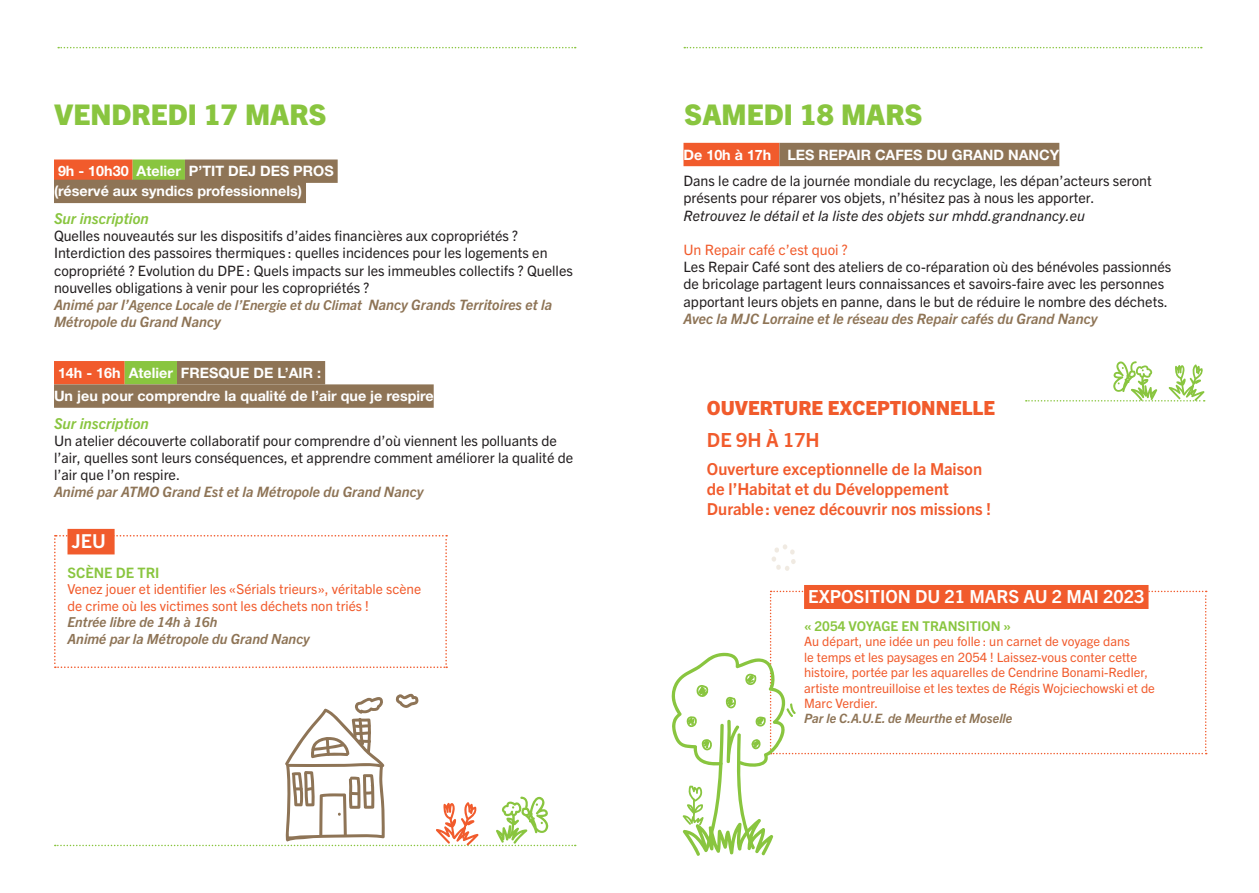
<style>
.page{position:relative;width:1259px;height:893px;background:#fff}
.page>*{position:absolute;margin:0;border:0;box-sizing:border-box;transform-origin:0 0}
.t1{font:800 28.5px "Trade Gothic Next LT Pro";color:#89c53f}
.t2{font:800 19.5px "Trade Gothic Next LT Pro";color:#f15b2c}
.t3{font:700 19.5px "Trade Gothic Next LT Pro";color:#f15b2c}
.t4{font:700 19.2px "Trade Gothic Next LT Pro";color:#fff}
.t5{font:700 18px "Trade Gothic Next LT Pro";color:#fff}
.t6{font:700 16.5px/19.8px "Trade Gothic Next LT Pro";color:#f15b2c}
.t7{font:italic 700 15px "Trade Gothic Next LT Pro";color:#89c53f}
.t8{font:14.4px/17.2px "Trade Gothic Next LT Pro";color:#231f20}
.t9{font:italic 700 14.4px/17.2px "Trade Gothic Next LT Pro";color:#8e7456}
.t10{font:700 14.4px/20.2px "Helvetica Neue LT Std";color:#fff}
.t11{font:italic 14.4px "Trade Gothic Next LT Pro";letter-spacing:.01em;color:#231f20}
.t12{font:14.4px "Trade Gothic Next LT Pro";color:#f15b2c}
.t13{font:700 14.4px "Trade Gothic Next LT Pro";color:#89c53f}
.t14{font:italic 700 13.95px "Trade Gothic Next LT Pro";color:#8e7456}
.t15{font:13.8px/16.5px "Trade Gothic Next LT Pro";color:#f15b2c}
.t16{font:italic 700 13.8px "Trade Gothic Next LT Pro";color:#8e7456}
.t17{font:700 13.5px "Trade Gothic Next LT Pro";color:#89c53f}
.t18{font:12.9px/15.5px "Trade Gothic Next LT Pro";color:#f15b2c}
.t19{font:italic 700 12.9px "Trade Gothic Next LT Pro";color:#8e7456}
.s1{font-size:13.65px}
</style>
<div class="page">
<div style="left:54px;top:159px;width:79px;height:24px;background:#f15b2c"></div>
<div style="left:133px;top:159px;width:52px;height:24px;background:#89c53f"></div>
<div style="left:185px;top:159px;width:153px;height:24px;background:#8e7456"></div>
<div style="left:54px;top:180px;width:252px;height:23px;background:#8e7456"></div>
<div style="left:54px;top:361px;width:71px;height:23px;background:#f15b2c"></div>
<div style="left:125px;top:361px;width:52px;height:23px;background:#89c53f"></div>
<div style="left:177px;top:361px;width:148px;height:23px;background:#8e7456"></div>
<div style="left:54px;top:384px;width:380px;height:24px;background:#8e7456"></div>
<svg style="left:1025px;top:361px;width:179px;height:41px"></svg>
<div style="left:804px;top:585px;width:344px;height:24px;background:#f15b2c"></div>
<svg style="left:55px;top:694px;width:521px;height:152px"></svg>
<svg style="left:771px;top:544px;width:25px;height:27px"></svg>
<svg style="left:671px;top:591px;width:535px;height:265px"></svg>
<div style="left:683px;top:143px;width:96px;height:23px;background:#f15b2c"></div>
<div style="left:779px;top:143px;width:280px;height:23px;background:#8e7456"></div>
<svg style="left:684px;top:47px;width:517px;height:1px"></svg>
<svg style="left:58px;top:47px;width:518px;height:1px"></svg>
<svg style="left:54px;top:535px;width:393px;height:133px"></svg>
<div style="left:67px;top:529px;width:48px;height:25px;background:#f15b2c"></div>
<p class="t1" style="left:54px;top:95px;width:274px">VENDREDI 17 MARS</p>
<p class="t10" style="left:54px;top:161px;width:281px">9h - 10h30 Atelier P’TIT DEJ DES PROS (réservé aux syndics professionnels)</p>
<p class="t7" style="left:54px;top:208px;width:96px">Sur inscription</p>
<p class="t8" style="left:54px;top:226px;width:466px">Quelles nouveautés sur les dispositifs d’aides financières aux copropriétés ?</p>
<p class="t8" style="left:54px;top:243px;width:520px">Interdiction des passoires thermiques : quelles incidences pour les logements en copropriété ? Evolution du DPE : Quels impacts sur les immeubles collectifs ? Quelles nouvelles obligations à venir pour les copropriétés ?</p>
<p class="t9" style="left:54px;top:295px;width:500px">Animé par l’<span class="s1">Agence Locale de l’Energie et du Climat</span> Nancy Grands Territoires et la<br>Métropole du Grand Nancy</p>
<p class="t10" style="left:54px;top:361px;width:381px;line-height:23.4px">14h - 16h Atelier FRESQUE DE L’AIR :<br>Un jeu pour comprendre la qualité de l’air que je respire</p>
<p class="t7" style="left:54px;top:413px;width:96px">Sur inscription</p>
<p class="t8" style="left:54px;top:431px;width:521px">Un atelier découverte collaboratif pour comprendre d’où viennent les polluants de l’air, quelles sont leurs conséquences, et apprendre comment améliorer la qualité de l’air que l’on respire.</p>
<p class="t9" style="left:54px;top:483px;width:371px">Animé par ATMO Grand Est et la Métropole du Grand Nancy</p>
<p class="t4" style="left:72px;top:528px;width:35px">JEU</p>
<p class="t13" style="left:67px;top:562px;width:93px">SCÈNE DE TRI</p>
<p class="t15" style="left:67px;top:580px;width:355px">Venez jouer et identifier les «Sérials trieurs», véritable scène de crime où les victimes sont les déchets non triés !</p>
<p class="t16" style="left:67px;top:612px;width:151px">Entrée libre de 14h à 16h</p>
<p class="t14" style="left:67px;top:629px;width:244px">Animé par la Métropole du Grand Nancy</p>
<p class="t1" style="left:684px;top:95px;width:240px">SAMEDI 18 MARS</p>
<p class="t10" style="left:683px;top:144px;width:377px">De 10h à 17h LES REPAIR CAFES DU GRAND NANCY</p>
<p class="t8" style="left:683px;top:171px;width:470px">Dans le cadre de la journée mondiale du recyclage, les dépan’acteurs seront présents pour réparer vos objets, n’hésitez pas à nous les apporter.</p>
<p class="t11" style="left:683px;top:205px;width:403px">Retrouvez le détail et la liste des objets sur mhdd.grandnancy.eu</p>
<p class="t12" style="left:683px;top:240px;width:166px">Un Repair café c’est quoi ?</p>
<p class="t8" style="left:683px;top:257px;width:489px">Les Repair Café sont des ateliers de co-réparation où des bénévoles passionnés de bricolage partagent leurs connaissances et savoirs-faire avec les personnes apportant leurs objets en panne, dans le but de réduire le nombre des déchets.</p>
<p class="t9" style="left:683px;top:309px;width:415px">Avec la MJC Lorraine et le réseau des Repair cafés du Grand Nancy</p>
<p class="t2" style="left:707px;top:394px;width:290px">OUVERTURE EXCEPTIONNELLE</p>
<p class="t3" style="left:707px;top:426px;width:114px">DE 9H À 17H</p>
<p class="t6" style="left:707px;top:458px;width:286px">Ouverture exceptionnelle de la Maison de l’Habitat et du Développement<br>Durable: venez découvrir nos missions !</p>
<p class="t5" style="left:808px;top:584px;width:338px">EXPOSITION DU 21 MARS AU 2 MAI 2023</p>
<p class="t17" style="left:804px;top:616px;width:208px">« 2054 VOYAGE EN TRANSITION »</p>
<p class="t18" style="left:804px;top:633px;width:352px">Au départ, une idée un peu folle : un carnet de voyage dans<br>le temps et les paysages en 2054 ! Laissez-vous conter cette histoire, portée par les aquarelles de Cendrine Bonami-Redler, artiste montreuilloise et les textes de Régis Wojciechowski et de Marc Verdier.</p>
<p class="t19" style="left:804px;top:710px;width:210px">Par le C.A.U.E. de Meurthe et Moselle</p>
</div>
